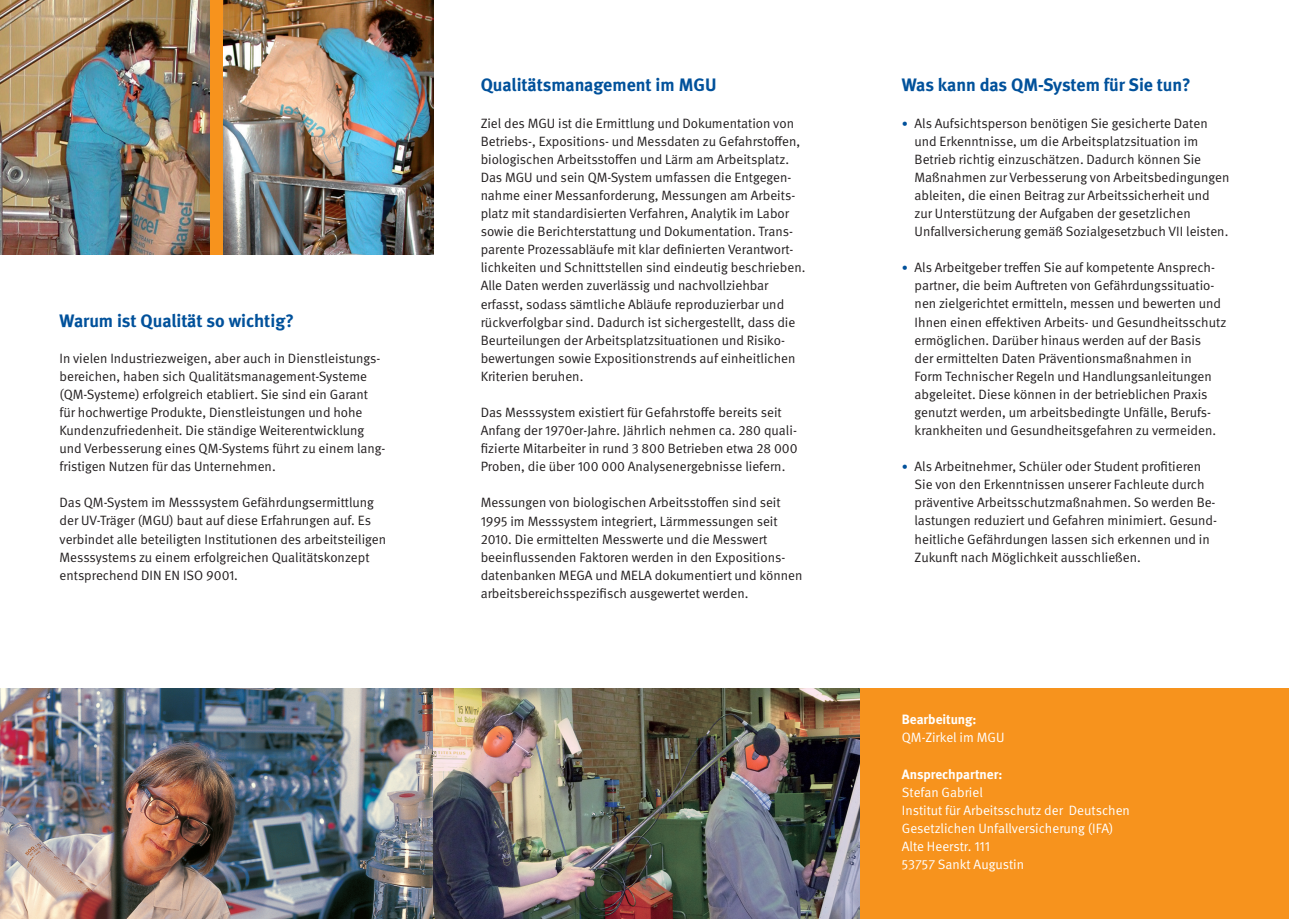
<style>
.page{position:relative;width:1289px;height:919px;background:#fff}
.page>*{position:absolute;margin:0;border:0;box-sizing:border-box;transform-origin:0 0}
.t1{font:700 18px "DGUV Meta";color:#01519b}
.t2{font:13.5px/18.1px "DGUV Meta";color:#231f20}
.t3{font:13.5px/18.1px "DGUV Meta";color:#fff}
.t4{font:700 13.5px "DGUV Meta";color:#fff}
.s1{font-size:12px;color:#01519b}
</style>
<div class="page">
<img style="left:0;top:0;width:210px;height:254px">
<img style="left:223px;top:0;width:211px;height:254px">
<div style="left:855px;top:688px;width:433px;height:230px;background:#f7931d"></div>
<img style="left:0;top:688px;width:859px;height:230px">
<div style="left:210px;top:0;width:13px;height:254px;background:#f7931d"></div>
<h1 class="t1" style="left:60px;top:309px;width:236px">Warum ist Qualität so wichtig?</h1>
<p class="t2" style="left:60px;top:349px;width:327px">In vielen Industriezweigen, aber auch in Dienstleistungs&shy;bereichen, haben sich Qualitätsmanagement-Systeme (QM-Systeme) erfolgreich etabliert. Sie sind ein Garant für hochwertige Produkte, Dienstleistungen und hohe Kundenzufriedenheit. Die ständige Weiterentwicklung und Verbesserung eines QM-Systems führt zu einem lang&shy;fristigen Nutzen für das Unternehmen.</p>
<p class="t2" style="left:60px;top:494px;width:328px">Das QM-System im Messsystem Gefährdungsermittlung der UV-Träger (MGU) baut auf diese Erfahrungen auf. Es verbindet alle beteiligten Institutionen des arbeitsteiligen Messsystems zu einem erfolgreichen Qualitätskonzept entsprechend DIN EN ISO 9001.</p>
<h1 class="t1" style="left:480px;top:74px;width:237px">Qualitätsmanagement im MGU</h1>
<p class="t2" style="left:480px;top:114px;width:326px">Ziel des MGU ist die Ermittlung und Dokumentation von Betriebs-, Expositions- und Messdaten zu Gefahrstoffen, biologischen Arbeitsstoffen und Lärm am Arbeitsplatz.<br>Das MGU und sein QM-System umfassen die Entgegen&shy;nahme einer Messanforderung, Messungen am Arbeits&shy;platz mit standardisierten Verfahren, Analytik im Labor sowie die Berichterstattung und Dokumentation. Trans&shy;parente Prozessabläufe mit klar definierten Verantwort&shy;lichkeiten und Schnittstellen sind eindeutig beschrieben.<br>Alle Daten werden zuverlässig und nachvollziehbar erfasst, sodass sämtliche Abläufe reproduzierbar und rückverfolgbar sind. Dadurch ist sichergestellt, dass die Beurteilungen der Arbeitsplatzsituationen und Risiko&shy;bewertungen sowie Expositionstrends auf einheitlichen Kriterien beruhen.</p>
<p class="t2" style="left:480px;top:403px;width:318px">Das Messsystem existiert für Gefahrstoffe bereits seit Anfang der 1970er-Jahre. Jährlich nehmen ca. 280 quali&shy;fizierte Mitarbeiter in rund 3 800 Betrieben etwa 28 000<br>Proben, die über 100 000 Analysenergebnisse liefern.</p>
<p class="t2" style="left:480px;top:494px;width:323px">Messungen von biologischen Arbeitsstoffen sind seit 1995 im Messsystem integriert, Lärmmessungen seit 2010. Die ermittelten Messwerte und die Messwert beeinflussenden Faktoren werden in den Expositions&shy;datenbanken MEGA und MELA dokumentiert und können arbeitsbereichsspezifisch ausgewertet werden.</p>
<h1 class="t1" style="left:901px;top:74px;width:290px">Was kann das QM-System für Sie tun?</h1>
<p class="t2" style="left:914px;top:114px;width:316px;text-indent:-13px"><span class="s1">•</span> Als Aufsichtsperson benötigen Sie gesicherte Daten und Erkenntnisse, um die Arbeitsplatzsituation im Betrieb richtig einzuschätzen. Dadurch können Sie Maßnahmen zur Verbesserung von Arbeitsbedingungen ableiten, die einen Beitrag zur Arbeitssicherheit und zur Unterstützung der Aufgaben der gesetzlichen Unfallversicherung gemäß Sozialgesetzbuch VII leisten.</p>
<p class="t2" style="left:914px;top:259px;width:313px;text-indent:-13px"><span class="s1">•</span> Als Arbeitgeber treffen Sie auf kompetente Ansprech&shy;partner, die beim Auftreten von Gefährdungssituatio&shy;nen zielgerichtet ermitteln, messen und bewerten und Ihnen einen effektiven Arbeits- und Gesundheitsschutz ermöglichen. Darüber hinaus werden auf der Basis<br>der ermittelten Daten Präventionsmaßnahmen in<br>Form Technischer Regeln und Handlungsanleitungen abgeleitet. Diese können in der betrieblichen Praxis genutzt werden, um arbeitsbedingte Unfälle, Berufs&shy;krankheiten und Gesundheitsgefahren zu vermeiden.</p>
<p class="t2" style="left:914px;top:457px;width:304px;text-indent:-13px"><span class="s1">•</span> Als Arbeitnehmer, Schüler oder Student profitieren Sie von den Erkenntnissen unserer Fachleute durch präventive Arbeitsschutzmaßnahmen. So werden Be-- lastungen reduziert und Gefahren minimiert. Gesund&shy;heitliche Gefährdungen lassen sich erkennen und in Zukunft nach Möglichkeit ausschließen.</p>
<p class="t4" style="left:901px;top:711px;width:76px">Bearbeitung:</p>
<p class="t3" style="left:901px;top:729px;width:104px">QM-Zirkel im MGU</p>
<p class="t4" style="left:901px;top:765px;width:102px">Ansprechpartner:</p>
<p class="t3" style="left:901px;top:783px;width:230px">Stefan Gabriel<br>Institut für Arbeitsschutz der Deutschen<br>Gesetzlichen Unfallversicherung (IFA)<br>Alte Heerstr. 111<br>53757 Sankt Augustin</p>
</div>
